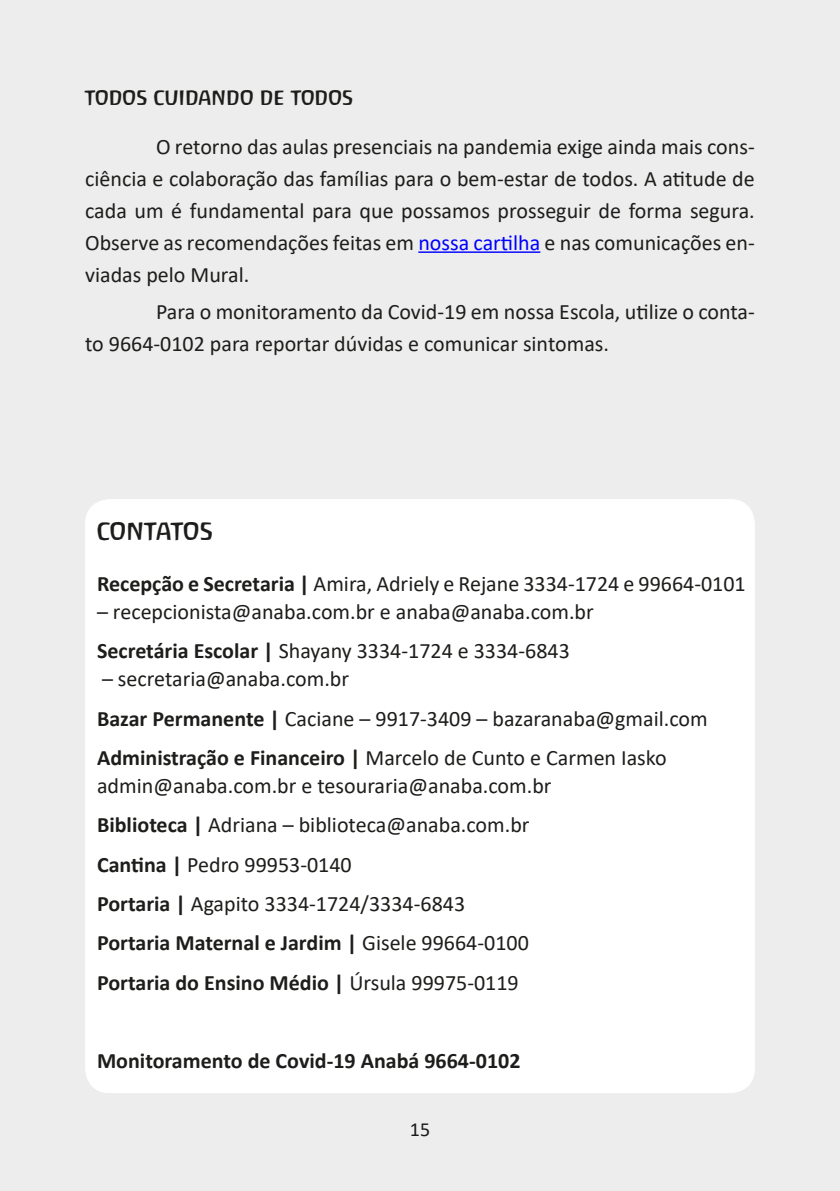
<style>
.page{position:relative;width:840px;height:1191px;background:#fff}
.page>*{position:absolute;margin:0;border:0;box-sizing:border-box;transform-origin:0 0}
.t1{font:24px "Baar Antropos Aidfont";letter-spacing:-.02em;color:#1d1d1b}
.t2{font:22px/39.4px "Calibri";color:#1d1d1b}
.t3{font:700 22px "Calibri";color:#1d1d1b}
.t4{font:20px "Baar Antropos Aidfont";color:#1d1d1b}
.t5{font:20px "Calibri";color:#1d1d1b}
.s1{color:#00f}
.s2{font-weight:700}
</style>
<div class="page">
<div style="left:0;top:0;width:839px;height:1191px;background:#ededed"></div>
<div style="left:86px;top:499px;width:668px;height:593px;background:#fff;border-radius:24px"></div>
<hr style="left:418px;top:251px;width:122px;height:2px;background:#00f">
<p class="t4" style="left:85px;top:85px;width:269px">TODOS CUIDANDO DE TODOS</p>
<p class="t2" style="left:85px;top:130px;width:670px;line-height:32px;text-align:justify;text-indent:71px">O retorno das aulas presenciais na pandemia exige ainda mais cons&shy;ciência e colaboração das famílias para o bem-estar de todos. A atitude de cada um é fundamental para que possamos prosseguir de forma segura.<br>Observe as recomendações feitas em <span class="s1">nossa cartilha</span> e nas comunicações en&shy;viadas pelo Mural.</p>
<p class="t2" style="left:85px;top:295px;width:670px;line-height:32px;text-indent:71px">Para o monitoramento da Covid-19 em nossa Escola, utilize o conta&shy;to 9664-0102 para reportar dúvidas e comunicar sintomas.</p>
<p class="t1" style="left:97px;top:516px;width:118px">CONTATOS</p>
<p class="t2" style="left:97px;top:563px;width:650px"><span class="s2">Recepção e Secretaria |</span> Amira, Adriely e Rejane 3334-1724 e 99664-0101</p>
<p class="t2" style="left:97px;top:591px;width:498px">– recepcionista@anaba.com.br e anaba@anaba.com.br<br><span class="s2">Secretária Escolar |</span> Shayany 3334-1724 e 3334-6843</p>
<p class="t2" style="left:97px;top:658px;width:612px">– secretaria@anaba.com.br<br><span class="s2">Bazar Permanente |</span> Caciane – 9917-3409 – bazaranaba@gmail.com<br><span class="s2">Administração e Financeiro |</span> Marcelo de Cunto e Carmen Iasko</p>
<p class="t2" style="left:97px;top:765px;width:456px">admin@anaba.com.br e tesouraria@anaba.com.br <span class="s2">Biblioteca |</span> Adriana – biblioteca@anaba.com.br <span class="s2">Cantina |</span> Pedro 99953-0140<br><span class="s2">Portaria |</span> Agapito 3334-1724/3334-6843<br><span class="s2">Portaria Maternal e Jardim |</span> Gisele 99664-0100<br><span class="s2">Portaria do Ensino Médio |</span> Úrsula 99975-0119</p>
<p class="t3" style="left:97px;top:1045px;width:425px">Monitoramento de Covid-19 Anabá 9664-0102</p>
<p class="t5" style="left:409px;top:1115px;width:22px">15</p>
</div>
